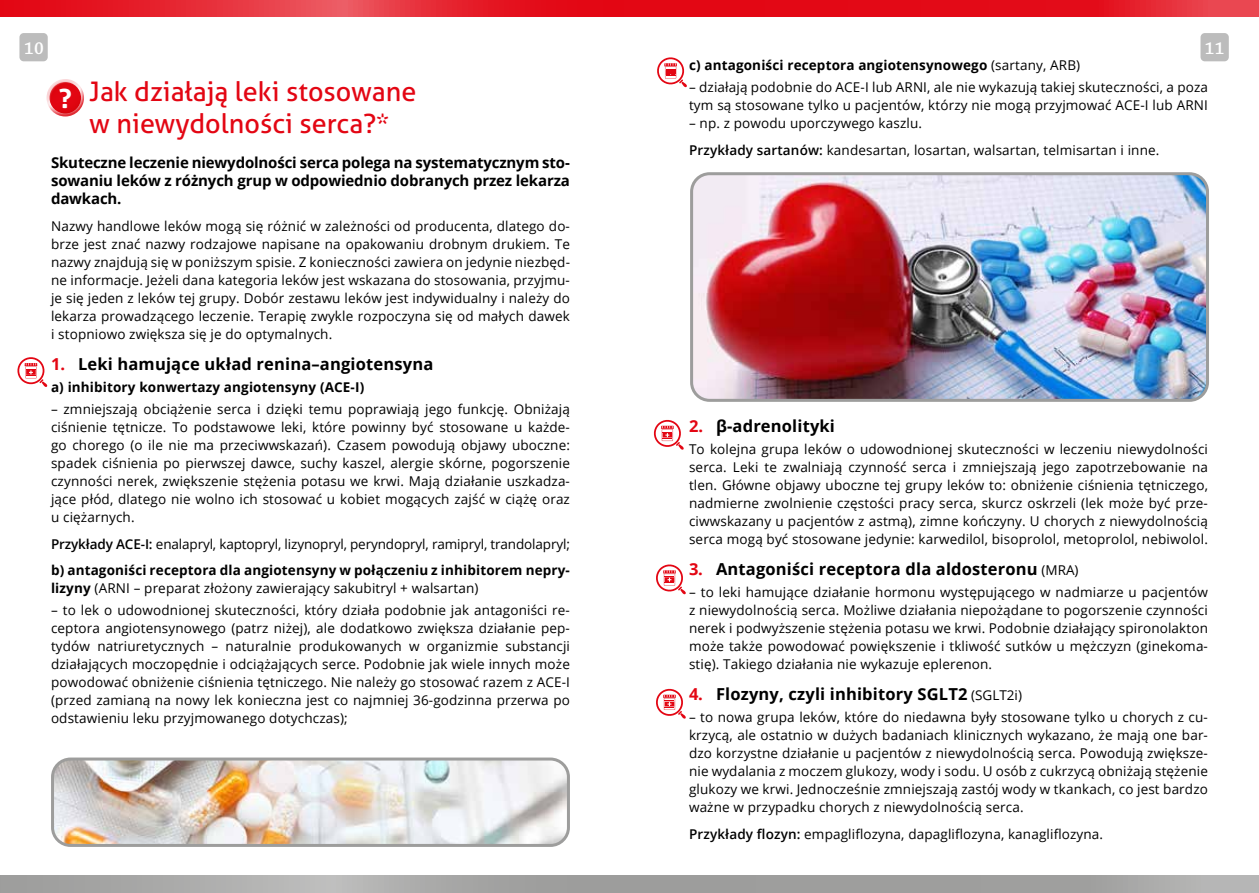
<style>
.page{position:relative;width:1259px;height:893px;background:#fff}
.page>*{position:absolute;margin:0;border:0;box-sizing:border-box;transform-origin:0 0}
.t1{font:27px/32.7px "Aller";color:#e30613}
.t2{font:700 27px "Aller";color:#fff}
.t3{font:600 18px "Chaparral Pro";color:#fff}
.t4{font:700 16.5px "Open Sans";letter-spacing:.01em;color:#000}
.t5{font:700 15px/18px "Open Sans";letter-spacing:-.01em;color:#000;text-align:justify}
.t6{font:13.5px/18px "Open Sans";letter-spacing:.01em;color:#000;text-align:justify}
.t7{font:700 13.5px/26.5px "Open Sans";letter-spacing:.01em;color:#000}
.s1{color:#e30613}
.s2{font-weight:600}
.s3{font-weight:400}
.s4{font-weight:700}
.s5{font-weight:400;font-size:13.5px}
</style>
<div class="page">
<svg style="left:0;top:0;width:1259px;height:17px;background:#e51c28"></svg>
<svg style="left:0;top:875px;width:1259px;height:18px;background:#a5a5a4"></svg>
<div style="left:19px;top:33px;width:29px;height:28px;background:#bcbcbc;border-radius:4px"></div>
<div style="left:1200px;top:33px;width:28px;height:28px;background:#bcbcbc;border-radius:4px"></div>
<img style="left:55px;top:761px;width:511px;height:82px">
<div style="left:51px;top:757px;width:519px;height:90px;border:3px solid #9d9d9c;border-radius:18px"></div>
<svg style="left:653px;top:420px;width:31px;height:30px"></svg>
<svg style="left:656px;top:688px;width:30px;height:31px"></svg>
<svg style="left:657px;top:57px;width:30px;height:30px"></svg>
<svg style="left:17px;top:357px;width:30px;height:30px"></svg>
<svg style="left:656px;top:564px;width:30px;height:30px"></svg>
<div style="left:44px;top:76px;width:41px;height:33px;background:#fff;opacity:.75"></div>
<div style="left:45px;top:85px;width:40px;height:32px;background:#e30613;opacity:.75"></div>
<img style="left:694px;top:176px;width:511px;height:222px">
<div style="left:690px;top:172px;width:519px;height:230px;border:3px solid #9d9d9c;border-radius:18px"></div>
<h2 class="t3" style="left:24px;top:38px;width:21px">10</h2>
<h2 class="t3" style="left:1205px;top:38px;width:21px">11</h2>
<h1 class="t1" style="left:89px;top:75px;width:329px">Jak działają leki stosowane w niewydolności serca?*</h1>
<p class="t5" style="left:51px;top:154px;width:520px">Skuteczne leczenie niewydolności serca polega na systematycznym sto&shy;sowaniu leków z różnych grup w odpowiednio dobranych przez lekarza dawkach.</p>
<p class="t6" style="left:51px;top:217px;width:520px">Nazwy handlowe leków mogą się różnić w zależności od producenta, dlatego do&shy;brze jest znać nazwy rodzajowe napisane na opakowaniu drobnym drukiem. Te nazwy znajdują się w poniższym spisie. Z konieczności zawiera on jedynie niezbęd&shy;ne informacje. Jeżeli dana kategoria leków jest wskazana do stosowania, przyjmu&shy;je się jeden z leków tej grupy. Dobór zestawu leków jest indywidualny i należy do lekarza prowadzącego leczenie. Terapię zwykle rozpoczyna się od małych dawek i stopniowo zwiększa się je do optymalnych.</p>
<p class="t4" style="left:51px;top:352px;width:384px"><span class="s1">1.</span> Leki hamujące układ renina–angiotensyna</p>
<p class="t7" style="left:51px;top:373px;width:315px">a) inhibitory konwertazy angiotensyny (ACE-I)</p>
<p class="t6" style="left:51px;top:400px;width:520px">– zmniejszają obciążenie serca i dzięki temu poprawiają jego funkcję. Obniżają ciśnienie tętnicze. To podstawowe leki, które powinny być stosowane u każde&shy;go chorego (o ile nie ma przeciwwskazań). Czasem powodują objawy uboczne: spadek ciśnienia po pierwszej dawce, suchy kaszel, alergie skórne, pogorszenie czynności nerek, zwiększenie stężenia potasu we krwi. Mają działanie uszkadza&shy;jące płód, dlatego nie wolno ich stosować u kobiet mogących zajść w ciążę oraz u ciężarnych.</p>
<p class="t7" style="left:51px;top:530px;width:520px"><span class="s2">Przykłady ACE-I:</span> <span class="s3">enalapryl, kaptopryl, lizynopryl, peryndopryl, ramipryl, trandolapryl; </span>b) antagoniści receptora dla angiotensyny w połączeniu z inhibitorem nepry-</p>
<p class="t6" style="left:51px;top:579px;width:429px"><span class="s4">lizyny</span> (ARNI – preparat złożony zawierający sakubitryl + walsartan)</p>
<p class="t6" style="left:51px;top:601px;width:520px">– to lek o udowodnionej skuteczności, który działa podobnie jak antagoniści re&shy;ceptora angiotensynowego (patrz niżej), ale dodatkowo zwiększa działanie pep&shy;tydów natriuretycznych – naturalnie produkowanych w organizmie substancji działających moczopędnie i odciążających serce. Podobnie jak wiele innych może powodować obniżenie ciśnienia tętniczego. Nie należy go stosować razem z ACE-I (przed zamianą na nowy lek konieczna jest co najmniej 36-godzinna przerwa po odstawieniu leku przyjmowanego dotychczas);</p>
<p class="t7" style="left:689px;top:51px;width:393px">c) antagoniści receptora angiotensynowego <span class="s3">(sartany, ARB)</span></p>
<p class="t6" style="left:689px;top:78px;width:520px">– działają podobnie do ACE-I lub ARNI, ale nie wykazują takiej skuteczności, a poza tym są stosowane tylko u pacjentów, którzy nie mogą przyjmować ACE-I lub ARNI</p>
<p class="t6" style="left:689px;top:110px;width:472px;line-height:26.5px">– np. z powodu uporczywego kaszlu.<br><span class="s2">Przykłady sartanów:</span> kandesartan, losartan, walsartan, telmisartan i inne.</p>
<h1 class="t2" style="left:59px;top:82px;width:15px">?</h1>
<p class="t4" style="left:689px;top:414px;width:147px"><span class="s1">2.</span> β-adrenolityki</p>
<p class="t6" style="left:689px;top:440px;width:520px">To kolejna grupa leków o udowodnionej skuteczności w leczeniu niewydolności serca. Leki te zwalniają czynność serca i zmniejszają jego zapotrzebowanie na tlen. Główne objawy uboczne tej grupy leków to: obniżenie ciśnienia tętniczego, nadmierne zwolnienie częstości pracy serca, skurcz oskrzeli (lek może być prze&shy;ciwwskazany u pacjentów z astmą), zimne kończyny. U chorych z niewydolnością serca mogą być stosowane jedynie: karwedilol, bisoprolol, metoprolol, nebiwolol.</p>
<p class="t4" style="left:689px;top:557px;width:391px"><span class="s1">3.</span> Antagoniści receptora dla aldosteronu <span class="s5">(MRA)</span></p>
<p class="t6" style="left:689px;top:583px;width:520px">– to leki hamujące działanie hormonu występującego w nadmiarze u pacjentów z niewydolnością serca. Możliwe działania niepożądane to pogorszenie czynności nerek i podwyższenie stężenia potasu we krwi. Podobnie działający spironolakton może także powodować powiększenie i tkliwość sutków u mężczyzn (ginekoma&shy;stię). Takiego działania nie wykazuje eplerenon.</p>
<p class="t4" style="left:689px;top:683px;width:334px"><span class="s1">4.</span> Flozyny, czyli inhibitory SGLT2 <span class="s5">(SGLT2i)</span></p>
<p class="t6" style="left:689px;top:708px;width:520px">– to nowa grupa leków, które do niedawna były stosowane tylko u chorych z cu&shy;krzycą, ale ostatnio w dużych badaniach klinicznych wykazano, że mają one bar&shy;dzo korzystne działanie u pacjentów z niewydolnością serca. Powodują zwiększe&shy;nie wydalania z moczem glukozy, wody i sodu. U osób z cukrzycą obniżają stężenie glukozy we krwi. Jednocześnie zmniejszają zastój wody w tkankach, co jest bardzo ważne w przypadku chorych z niewydolnością serca.</p>
<p class="t6" style="left:689px;top:825px;width:415px"><span class="s2">Przykłady flozyn:</span> empagliflozyna, dapagliflozyna, kanagliflozyna.</p>
</div>
